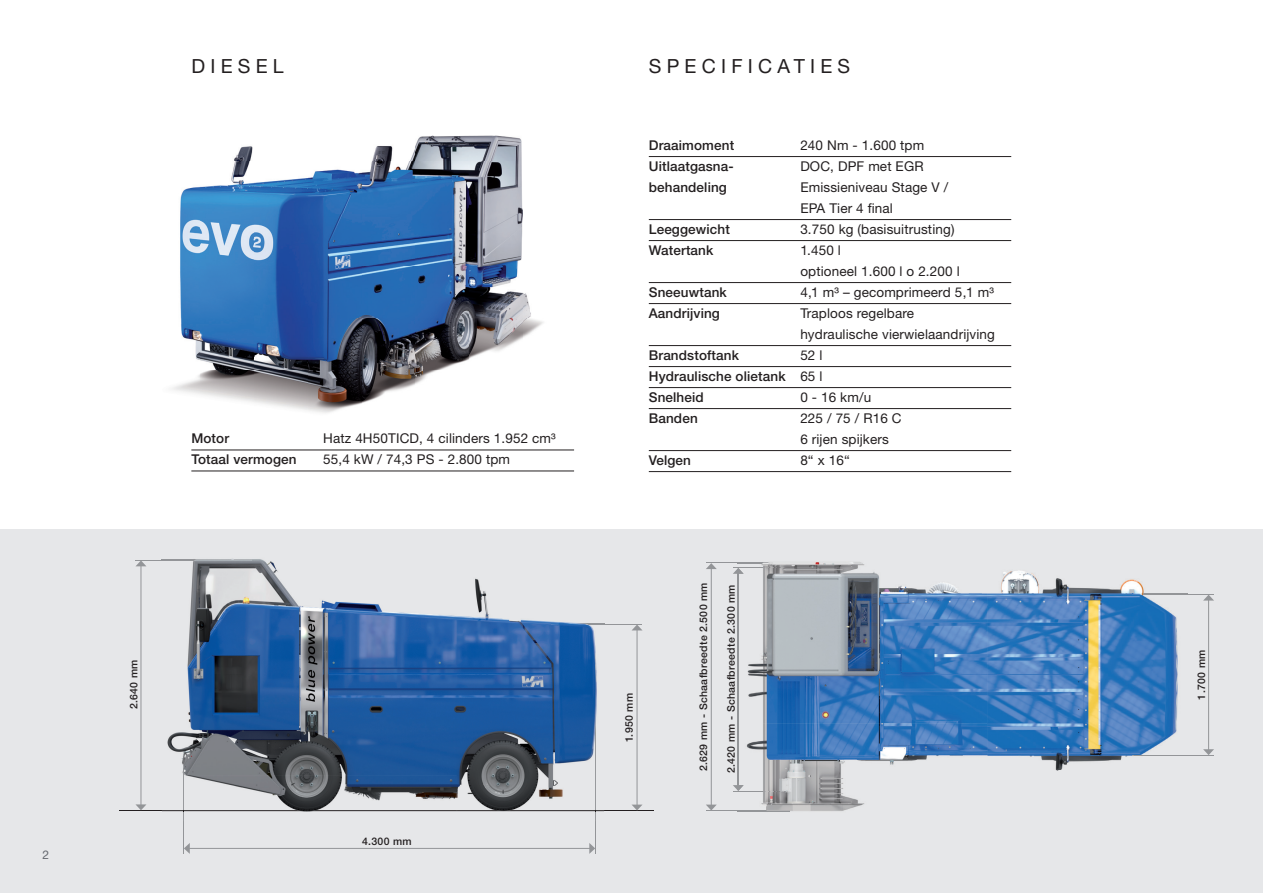
<style>
.page{position:relative;width:1263px;height:893px;background:#fff}
.page>*{position:absolute;margin:0;border:0;box-sizing:border-box;transform-origin:0 0}
.t1{font:19.5px "Helvetica Neue LT Std";letter-spacing:.27em;color:#231f20}
.t2{font:13.5px/21px "Helvetica Neue LT Std";letter-spacing:.01em;color:#231f20}
.t3{font:500 13.5px/21px "Helvetica Neue LT Std";letter-spacing:.01em;color:#231f20;text-align:justify}
.t4{font:12px "Helvetica Neue LT Std";color:#64686f}
.t5{font:500 10.5px "Helvetica Neue LT Std";letter-spacing:.03em;color:#231f20}
.s1{font-weight:400}
</style>
<div class="page">
<div style="left:0;top:529px;width:1263px;height:364px;background:#e6e7e9"></div>
<img style="left:172px;top:135px;width:371px;height:278px">
<hr style="left:183px;top:758px;width:1px;height:96px;background:#939598">
<hr style="left:595px;top:714px;width:1px;height:140px;background:#939598">
<hr style="left:189px;top:848px;width:401px;height:1px;background:#939598">
<svg style="left:589px;top:843px;width:6px;height:11px"></svg>
<svg style="left:184px;top:843px;width:6px;height:11px"></svg>
<hr style="left:119px;top:810px;width:535px;height:1px;background:#231f20">
<hr style="left:141px;top:565px;width:1px;height:240px;background:#939598">
<svg style="left:136px;top:561px;width:10px;height:5px"></svg>
<svg style="left:135px;top:804px;width:11px;height:6px"></svg>
<hr style="left:637px;top:630px;width:1px;height:175px;background:#939598">
<svg style="left:632px;top:625px;width:10px;height:5px"></svg>
<svg style="left:632px;top:805px;width:10px;height:5px"></svg>
<hr style="left:552px;top:624px;width:90px;height:1px;background:#939598">
<hr style="left:135px;top:560px;width:116px;height:1px;background:#939598">
<img style="left:162px;top:558px;width:442px;height:254px">
<img style="left:183px;top:758px;width:1px;height:54px">
<img style="left:595px;top:714px;width:1px;height:98px">
<img style="left:162px;top:810px;width:442px;height:1px">
<img style="left:552px;top:624px;width:52px;height:1px">
<img style="left:162px;top:560px;width:89px;height:1px">
<hr style="left:1208px;top:600px;width:1px;height:150px;background:#939598">
<svg style="left:1203px;top:749px;width:11px;height:6px"></svg>
<svg style="left:1203px;top:595px;width:11px;height:6px"></svg>
<hr style="left:711px;top:568px;width:1px;height:237px;background:#939598">
<svg style="left:706px;top:805px;width:10px;height:5px"></svg>
<svg style="left:706px;top:563px;width:11px;height:6px"></svg>
<hr style="left:1132px;top:755px;width:82px;height:1px;background:#939598">
<hr style="left:733px;top:791px;width:56px;height:1px;background:#939598">
<hr style="left:706px;top:810px;width:83px;height:1px;background:#939598">
<hr style="left:1132px;top:594px;width:82px;height:1px;background:#939598">
<hr style="left:706px;top:562px;width:83px;height:1px;background:#939598">
<hr style="left:733px;top:567px;width:56px;height:1px;background:#939598">
<img style="left:737px;top:562px;width:450px;height:250px">
<img style="left:738px;top:574px;width:1px;height:211px">
<svg style="left:733px;top:785px;width:11px;height:6px"></svg>
<svg style="left:733px;top:568px;width:11px;height:6px"></svg>
<img style="left:1132px;top:755px;width:55px;height:1px">
<img style="left:737px;top:791px;width:52px;height:1px">
<img style="left:737px;top:810px;width:52px;height:1px">
<img style="left:1132px;top:594px;width:55px;height:1px">
<img style="left:737px;top:562px;width:52px;height:1px">
<img style="left:737px;top:567px;width:52px;height:1px">
<hr style="left:191px;top:450px;width:383px;height:1px;background:#231f20">
<hr style="left:191px;top:471px;width:383px;height:1px;background:#231f20">
<hr style="left:649px;top:156px;width:362px;height:1px;background:#231f20">
<hr style="left:649px;top:219px;width:362px;height:1px;background:#231f20">
<hr style="left:649px;top:240px;width:362px;height:1px;background:#231f20">
<hr style="left:649px;top:282px;width:362px;height:1px;background:#231f20">
<hr style="left:649px;top:303px;width:362px;height:1px;background:#231f20">
<hr style="left:649px;top:345px;width:362px;height:1px;background:#231f20">
<hr style="left:649px;top:366px;width:362px;height:1px;background:#231f20">
<hr style="left:649px;top:387px;width:362px;height:1px;background:#231f20">
<hr style="left:649px;top:408px;width:362px;height:1px;background:#231f20">
<hr style="left:649px;top:450px;width:362px;height:1px;background:#231f20">
<hr style="left:649px;top:471px;width:362px;height:1px;background:#231f20">
<p class="t4" style="left:43px;top:847px;width:8px">2</p>
<h1 class="t1" style="left:191px;top:54px;width:94px">DIESEL</h1>
<p class="t3" style="left:191px;top:428px;width:39px">Motor</p>
<p class="t2" style="left:323px;top:428px;width:234px">Hatz 4H50TICD, 4 cilinders 1.952 cm³</p>
<p class="t3" style="left:191px;top:449px;width:107px">Totaal vermogen</p>
<p class="t2" style="left:323px;top:449px;width:188px">55,4 kW / 74,3 PS - 2.800 tpm</p>
<h1 class="t1" style="left:649px;top:54px;width:203px">SPECIFICATIES</h1>
<p class="t3" style="left:649px;top:134px;width:87px">Draaimoment</p>
<p class="t2" style="left:800px;top:134px;width:125px">240 Nm - 1.600 tpm</p>
<p class="t3" style="left:649px;top:156px;width:86px">Uitlaatgasna-</p>
<p class="t2" style="left:800px;top:155px;width:125px">DOC, DPF met EGR</p>
<p class="t3" style="left:649px;top:177px;width:80px">behandeling</p>
<p class="t2" style="left:800px;top:176px;width:149px">Emissieniveau Stage V /<br>EPA Tier 4 final</p>
<p class="t3" style="left:649px;top:219px;width:83px">Leeggewicht</p>
<p class="t2" style="left:800px;top:218px;width:156px">3.750 kg (basisuitrusting)</p>
<p class="t3" style="left:649px;top:240px;width:66px">Watertank</p>
<p class="t2" style="left:800px;top:239px;width:161px">1.450 l<br>optioneel 1.600 l o 2.200 l</p>
<p class="t3" style="left:649px;top:282px;width:79px">Sneeuwtank</p>
<p class="t2" style="left:800px;top:281px;width:195px">4,1 m³ – gecomprimeerd 5,1 m³</p>
<p class="t3" style="left:649px;top:303px;width:73px">Aandrijving</p>
<p class="t2" style="left:800px;top:302px;width:196px">Traploos regelbare hydraulische vierwielaandrijving</p>
<p class="t3" style="left:649px;top:345px;width:92px">Brandstoftank</p>
<p class="t3" style="left:649px;top:345px;width:175px;text-indent:152px"><span class="s1">52 l </span>Hydraulische olietank <span class="s1">65 l </span>Snelheid</p>
<p class="t2" style="left:800px;top:386px;width:72px">0 - 16 km/u</p>
<p class="t3" style="left:649px;top:408px;width:50px">Banden</p>
<p class="t2" style="left:800px;top:407px;width:103px">225 / 75 / R16 C<br>6 rijen spijkers</p>
<p class="t3" style="left:649px;top:450px;width:44px">Velgen</p>
<p class="t2" style="left:800px;top:449px;width:51px">8“ x 16“</p>
<p class="t5" style="left:697px;top:771px;width:190px;rotate:-90deg">2.629 mm - Schaafbreedte 2.500 mm</p>
<p class="t5" style="left:725px;top:773px;width:190px;rotate:-90deg">2.420 mm - Schaafbreedte 2.300 mm</p>
<p class="t5" style="left:127px;top:709px;width:51px;rotate:-90deg">2.640 mm</p>
<p class="t5" style="left:1195px;top:699px;width:51px;rotate:-90deg">1.700 mm</p>
<p class="t5" style="left:623px;top:742px;width:50px;rotate:-90deg">1.950 mm</p>
<p class="t5" style="left:362px;top:835px;width:51px">4.300 mm</p>
</div>
